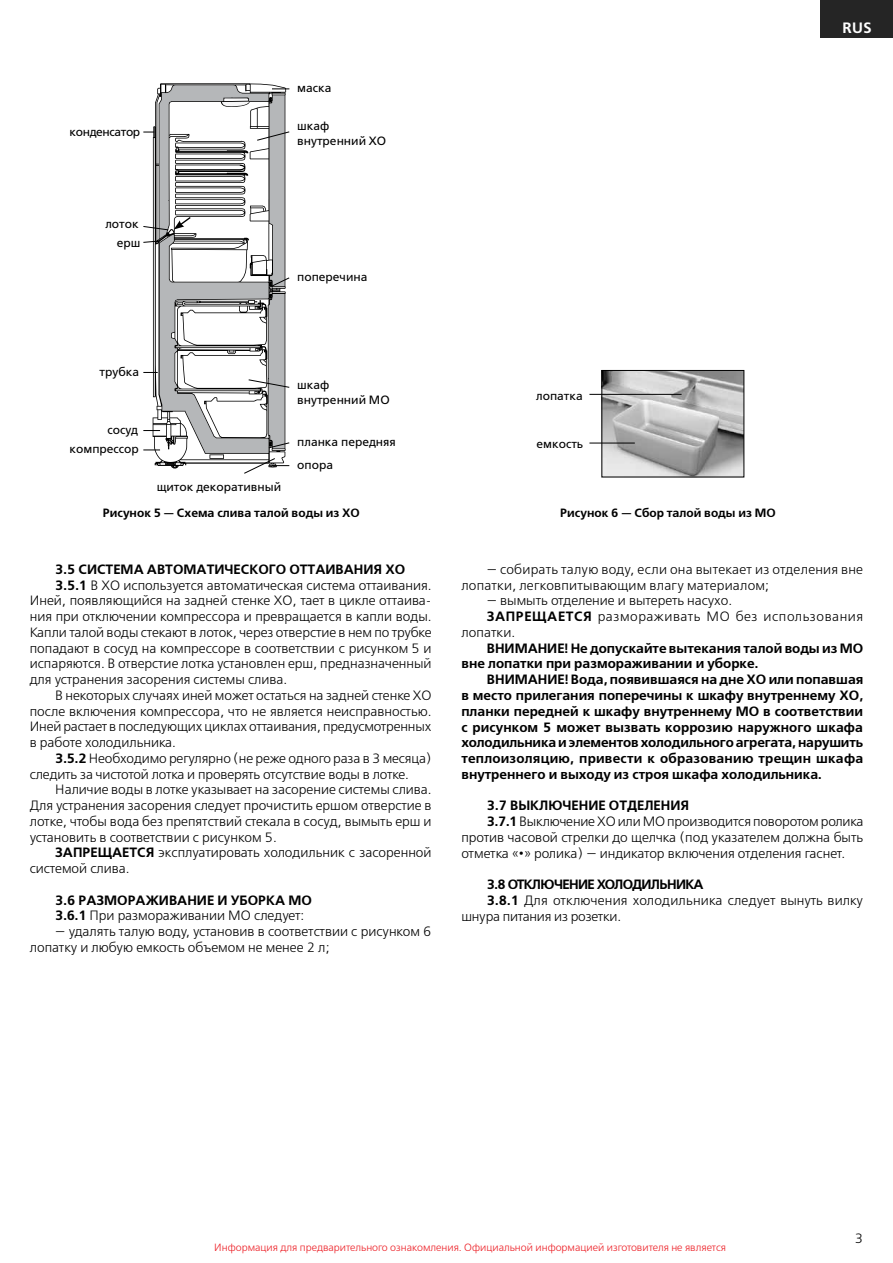
<style>
.page{position:relative;width:893px;height:1263px;background:#fff}
.page>*{position:absolute;margin:0;border:0;box-sizing:border-box;transform-origin:0 0}
.t1{font:15px "Free Set Demi Bold C";color:#fff}
.t2{font:13.5px/15.8px "Free Set Light C";color:#000}
.t3{font:13.5px/15.8px "Free Set Demi Bold C";color:#000}
.t4{font:13.5px "Free Set Light C";letter-spacing:.045em;color:#000}
.t5{font:13.5px "Free Set Demi Bold C";letter-spacing:-.045em;color:#000}
.t6{font:12px/14.4px "Free Set C";color:#000}
.t7{font:12px "Free Set Demi Bold C";color:#000}
.t8{font:12px "Free Set C";letter-spacing:-.03em;color:#000}
.t9{font:10.5px "Free Set Light C";color:#ed1d24}
.s1{font-family:"Free Set Demi Bold C"}
</style>
<div class="page">
<div style="left:821px;top:0;width:72px;height:38px;background:#252525"></div>
<img style="left:603px;top:372px;width:139px;height:103px">
<div style="left:601px;top:370px;width:143px;height:107px;border:1px solid #000"></div>
<hr style="left:589px;top:394px;width:93px;height:1px;background:#000">
<hr style="left:589px;top:443px;width:46px;height:1px;background:#000">
<svg style="left:143px;top:85px;width:147px;height:389px"></svg>
<p class="t8" style="left:70px;top:125px;width:72px">конденсатор</p>
<p class="t6" style="left:105px;top:217px;width:35px">лоток</p>
<p class="t6" style="left:117px;top:235px;width:25px">ерш</p>
<p class="t6" style="left:297px;top:81px;width:36px">маска</p>
<p class="t6" style="left:297px;top:119px;width:91px">шкаф внутренний ХО</p>
<p class="t6" style="left:297px;top:269px;width:72px">поперечина</p>
<p class="t6" style="left:100px;top:365px;width:41px">трубка</p>
<p class="t6" style="left:107px;top:422px;width:32px">сосуд</p>
<p class="t6" style="left:70px;top:442px;width:71px">компрессор</p>
<p class="t6" style="left:157px;top:480px;width:126px">щиток декоративный</p>
<p class="t6" style="left:297px;top:378px;width:94px">шкаф внутренний МО</p>
<p class="t6" style="left:297px;top:434px;width:100px">планка передняя</p>
<p class="t6" style="left:297px;top:458px;width:37px">опора</p>
<p class="t6" style="left:536px;top:388px;width:48px">лопатка</p>
<p class="t6" style="left:536px;top:436px;width:48px">емкость</p>
<p class="t7" style="left:103px;top:506px;width:259px">Рисунок 5 — Схема слива талой воды из ХО</p>
<p class="t7" style="left:560px;top:506px;width:217px">Рисунок 6 — Сбор талой воды из МО</p>
<p class="t1" style="left:842px;top:19px;width:31px">RUS</p>
<p class="t3" style="left:55px;top:562px;width:43px">3.5 Система</p>
<p class="t3" style="left:147px;top:562px;width:11px">автоматическо</p>
<p class="t3" style="left:269px;top:562px;width:31px">го оттаивания</p>
<p class="t3" style="left:385px;top:562px;width:21px">ХО</p>
<p class="t2" style="left:30px;top:578px;width:403px;text-align:justify;text-indent:26px"><span class="s1">3.5.1</span> В ХО используется автоматическая система оттаивания.<br>Иней, появляющийся на задней стенке ХО, тает в цикле оттаива&shy;ния при отключении компрессора и превращается в капли воды.<br>Капли талой воды стекают в лоток, через отверстие в нем по трубке попадают в сосуд на компрессоре в соответствии с рисунком 5 и испаряются. В отверстие лотка установлен ерш, предназначенный для устранения засорения системы слива.</p>
<p class="t2" style="left:30px;top:688px;width:403px;text-align:justify;text-indent:26px">В некоторых случаях иней может остаться на задней стенке ХО после включения компрессора, что не является неисправностью.<br>Иней растает в последующих циклах оттаивания, предусмотренных в работе холодильника.</p>
<p class="t2" style="left:30px;top:751px;width:403px;text-indent:26px"><span class="s1">3.5.2</span> Необходимо регулярно (не реже одного раза в 3 месяца) следить за чистотой лотка и проверять отсутствие воды в лотке.</p>
<p class="t2" style="left:30px;top:782px;width:403px;text-align:justify;text-indent:26px">Наличие воды в лотке указывает на засорение системы слива.<br>Для устранения засорения следует прочистить ершом отверстие в лотке, чтобы вода без препятствий стекала в сосуд, вымыть ерш и установить в соответствии с рисунком 5.</p>
<p class="t2" style="left:30px;top:845px;width:403px;text-indent:26px"><span class="s1">ЗАПРЕЩАЕТСЯ</span> эксплуатировать холодильник с засоренной системой слива.</p>
<p class="t3" style="left:55px;top:893px;width:42px">3.6 Размора</p>
<p class="t3" style="left:146px;top:893px;width:24px">живание</p>
<p class="t3" style="left:217px;top:893px;width:24px">и уборка</p>
<p class="t3" style="left:288px;top:893px;width:25px">МО</p>
<p class="t2" style="left:55px;top:908px;width:251px"><span class="s1">3.6.1</span> При размораживании МО следует:</p>
<p class="t2" style="left:30px;top:924px;width:403px;text-indent:26px">— удалять талую воду, установив в соответствии с рисунком 6 лопатку и любую емкость объемом не менее 2 л;</p>
<p class="t2" style="left:461px;top:562px;width:403px;text-indent:26px">— собирать талую воду, если она вытекает из отделения вне лопатки, легковпитывающим влагу материалом;</p>
<p class="t2" style="left:487px;top:593px;width:247px">— вымыть отделение и вытереть насухо.</p>
<p class="t4" style="left:487px;top:609px;width:378px"><span class="s1">ЗАПРЕЩАЕТСЯ</span> размораживать МО без использования</p>
<p class="t2" style="left:461px;top:625px;width:56px">лопатки.</p>
<p class="t3" style="left:487px;top:641px;width:11px">внимание</p>
<p class="t3" style="left:461px;top:641px;width:403px;text-indent:103px">! Не допускайте вытекания талой воды из МО вне лопатки при размораживании и уборке.</p>
<p class="t3" style="left:461px;top:672px;width:404px;text-align:justify;text-indent:26px">ВНИМАНИЕ! Вода, появившаяся на дне ХО или попавшая в место прилегания поперечины к шкафу внутреннему ХО, планки передней к шкафу внутреннему МО в соответствии с рисунком 5 может вызвать коррозию наружного шкафа холодильника и элементов холодильного агрегата, нарушить теплоизоляцию, привести к образованию трещин шкафа внутреннего и выходу из строя шкафа холодильника.</p>
<p class="t3" style="left:487px;top:798px;width:43px">3.7 ВЫключение</p>
<p class="t3" style="left:609px;top:798px;width:82px">ОТДЕЛЕНИЯ</p>
<p class="t2" style="left:461px;top:814px;width:404px;text-align:justify;text-indent:26px"><span class="s1">3.7.1</span> Выключение ХО или МО производится поворотом ролика против часовой стрелки до щелчка (под указателем должна быть отметка «•» ролика) — индикатор включения отделения гаснет.</p>
<p class="t5" style="left:487px;top:877px;width:218px">3.8 ОТКЛЮЧЕНИЕ ХОЛОДИЛЬНИКА</p>
<p class="t2" style="left:461px;top:893px;width:403px;text-indent:26px"><span class="s1">3.8.1</span> Для отключения холодильника следует вынуть вилку шнура питания из розетки.</p>
<p class="t9" style="left:214px;top:1242px;width:513px">Информация для предварительного ознакомления. Официальной информацией изготовителя не является</p>
<p class="t2" style="left:855px;top:1231px;width:10px">3</p>
</div>
